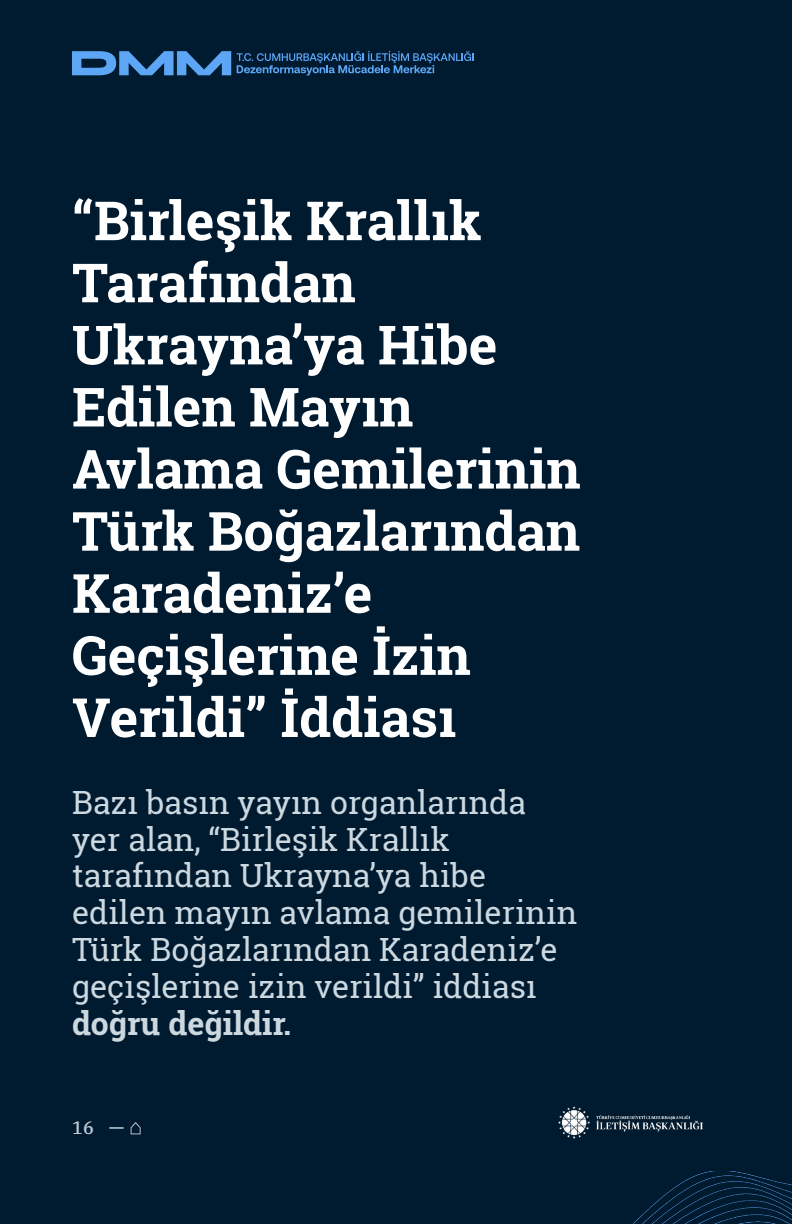
<style>
.page{position:relative;width:792px;height:1224px;background:#001a2f}
.page>*{position:absolute;margin:0;border:0;box-sizing:border-box;transform-origin:0 0}
.heading_2{font:700 54px/62.2px "Roboto Slab";color:#fff}
.heading_2-2{font:32px/36.8px "Roboto Slab";color:#ccd8e0}
.t1{font:500 18px "IBM Plex Serif";color:#bfccd6}
.s1{font-weight:700}
.s2{font-size:20px;color:#ccd9e0}
</style>
<div class="page">
<img style="left:633px;top:1171px;width:159px;height:53px">
<img style="left:558px;top:1106px;width:144px;height:32px">
<svg style="left:131px;top:1122px;width:10px;height:12px"></svg>
<svg style="left:72px;top:51px;width:159px;height:24px"></svg>
<svg style="left:237px;top:51px;width:237px;height:24px"></svg>
<p class="heading_2" style="left:72px;top:189px;width:510px">“Birleşik Krallık<br>Tarafından<br>Ukrayna’ya Hibe<br>Edilen Mayın<br>Avlama Gemilerinin<br>Türk Boğazlarından<br>Karadeniz’e<br>Geçişlerine İzin<br>Verildi” İddiası</p>
<p class="heading_2-2" style="left:72px;top:783px;width:507px">Bazı basın yayın organlarında yer alan, “Birleşik Krallık tarafından Ukrayna’ya hibe edilen mayın avlama gemilerinin<br>Türk Boğazlarından Karadeniz’e geçişlerine izin verildi” iddiası <span class="s1">doğru değildir.</span></p>
<p class="t1" style="left:72px;top:1114px;width:54px">16 <span class="s2">—</span></p>
</div>
